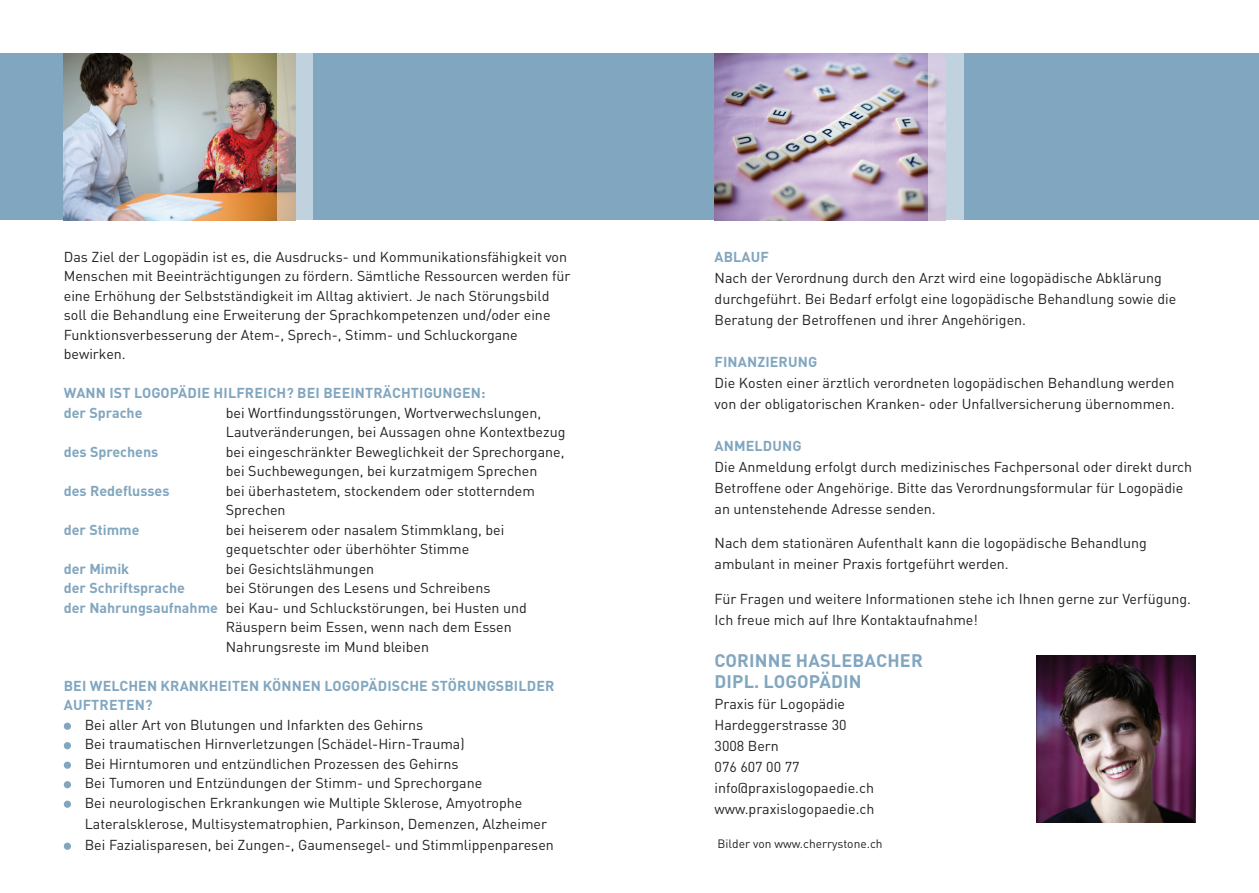
<style>
.page{position:relative;width:1259px;height:893px;background:#fff}
.page>*{position:absolute;margin:0;border:0;box-sizing:border-box;transform-origin:0 0}
.t1{font:700 18px "DIN Pro";letter-spacing:.01em;color:#81a6bf}
.t2{font:14.25px/21px "DIN Pro";color:#231f20}
.t3{font:700 14.25px/19.5px "DIN Pro";letter-spacing:.01em;color:#81a6bf}
.t4{font:12px "DIN Pro";color:#231f20}
.s1{font-weight:700;color:#81a6bf}
</style>
<div class="page">
<div style="left:64px;top:723px;width:7px;height:7px;background:#81a6bf;border-radius:50%"></div>
<div style="left:64px;top:742px;width:7px;height:7px;background:#81a6bf;border-radius:50%"></div>
<div style="left:64px;top:762px;width:7px;height:7px;background:#81a6bf;border-radius:50%"></div>
<div style="left:64px;top:781px;width:7px;height:7px;background:#81a6bf;border-radius:50%"></div>
<div style="left:64px;top:801px;width:7px;height:7px;background:#81a6bf;border-radius:50%"></div>
<div style="left:64px;top:843px;width:7px;height:7px;background:#81a6bf;border-radius:50%"></div>
<img style="left:1036px;top:656px;width:159px;height:166px">
<div style="left:0;top:53px;width:1259px;height:167px;background:#81a6bf"></div>
<img style="left:64px;top:53px;width:213px;height:167px">
<svg style="left:277px;top:53px;width:36px;height:168px"></svg>
<img style="left:714px;top:53px;width:214px;height:167px">
<svg style="left:928px;top:53px;width:35px;height:168px;fill:#c5d2de"></svg>
<p class="t2" style="left:64px;top:246px;width:508px;line-height:19.5px">Das Ziel der Logopädin ist es, die Ausdrucks- und Kommunikationsfähigkeit von Menschen mit Beeinträchtigungen zu fördern. Sämtliche Ressourcen werden für eine Erhöhung der Selbstständigkeit im Alltag aktiviert. Je nach Störungsbild soll die Behandlung eine Erweiterung der Sprachkompetenzen und/oder eine Funktionsverbesserung der Atem-, Sprech-, Stimm- und Schluckorgane bewirken.</p>
<p class="t3" style="left:64px;top:383px;width:423px">WANN IST LOGOPÄDIE HILFREICH? BEI BEEINTRÄCHTIGUNGEN:</p>
<p class="t3" style="left:64px;top:402px;width:80px">der Sprache</p>
<p class="t2" style="left:226px;top:402px;width:317px">bei Wortfindungsstörungen, Wortverwechslungen,</p>
<p class="t2" style="left:226px;top:421px;width:341px">Lautveränderungen, bei Aussagen ohne Kontextbezug</p>
<p class="t3" style="left:64px;top:441px;width:96px">des Sprechens</p>
<p class="t2" style="left:226px;top:441px;width:340px">bei eingeschränkter Beweglichkeit der Sprechorgane,</p>
<p class="t2" style="left:226px;top:460px;width:313px">bei Suchbewegungen, bei kurzatmigem Sprechen</p>
<p class="t3" style="left:64px;top:480px;width:107px">des Redeflusses</p>
<p class="t2" style="left:226px;top:480px;width:311px;line-height:19.5px">bei überhastetem, stockendem oder stotterndem<br>Sprechen</p>
<p class="t3" style="left:64px;top:519px;width:77px">der Stimme</p>
<p class="t2" style="left:226px;top:519px;width:280px">bei heiserem oder nasalem Stimmklang, bei</p>
<p class="t2" style="left:226px;top:538px;width:245px">gequetschter oder überhöhter Stimme</p>
<p class="t3" style="left:64px;top:558px;width:67px">der Mimik</p>
<p class="t2" style="left:226px;top:558px;width:150px">bei Gesichtslähmungen</p>
<p class="t3" style="left:64px;top:578px;width:123px">der Schriftsprache</p>
<p class="t2" style="left:226px;top:577px;width:266px">bei Störungen des Lesens und Schreibens</p>
<p class="t2" style="left:64px;top:597px;width:464px"><span class="s1">der Nahrungsaufnahme</span> bei Kau- und Schluckstörungen, bei Husten und</p>
<p class="t2" style="left:226px;top:616px;width:287px">Räuspern beim Essen, wenn nach dem Essen</p>
<p class="t2" style="left:226px;top:636px;width:205px">Nahrungsreste im Mund bleiben</p>
<p class="t3" style="left:64px;top:675px;width:492px">BEI WELCHEN KRANKHEITEN KÖNNEN LOGOPÄDISCHE STÖRUNGSBILDER<br>AUFTRETEN?</p>
<p class="t2" style="left:85px;top:714px;width:340px">Bei aller Art von Blutungen und Infarkten des Gehirns</p>
<p class="t2" style="left:85px;top:733px;width:381px">Bei traumatischen Hirnverletzungen (Schädel-Hirn-Trauma)</p>
<p class="t2" style="left:85px;top:753px;width:375px">Bei Hirntumoren und entzündlichen Prozessen des Gehirns</p>
<p class="t2" style="left:85px;top:772px;width:399px">Bei Tumoren und Entzündungen der Stimm- und Sprechorgane</p>
<p class="t2" style="left:85px;top:792px;width:464px">Bei neurologischen Erkrankungen wie Multiple Sklerose, Amyotrophe<br>Lateralsklerose, Multisystematrophien, Parkinson, Demenzen, Alzheimer</p>
<p class="t2" style="left:85px;top:834px;width:470px">Bei Fazialisparesen, bei Zungen-, Gaumensegel- und Stimmlippenparesen</p>
<p class="t3" style="left:714px;top:246px;width:56px">ABLAUF</p>
<p class="t2" style="left:714px;top:267px;width:463px">Nach der Verordnung durch den Arzt wird eine logopädische Abklärung durchgeführt. Bei Bedarf erfolgt eine logopädische Behandlung sowie die<br>Beratung der Betroffenen und ihrer Angehörigen.</p>
<p class="t3" style="left:714px;top:351px;width:104px">FINANZIERUNG</p>
<p class="t2" style="left:714px;top:372px;width:461px">Die Kosten einer ärztlich verordneten logopädischen Behandlung werden von der obligatorischen Kranken- oder Unfallversicherung übernommen.</p>
<p class="t3" style="left:714px;top:435px;width:88px">ANMELDUNG</p>
<p class="t2" style="left:714px;top:456px;width:479px">Die Anmeldung erfolgt durch medizinisches Fachpersonal oder direkt durch<br>Betroffene oder Angehörige. Bitte das Verordnungsformular für Logopädie an untenstehende Adresse senden.</p>
<p class="t2" style="left:714px;top:532px;width:434px">Nach dem stationären Aufenthalt kann die logopädische Behandlung ambulant in meiner Praxis fortgeführt werden.</p>
<p class="t2" style="left:714px;top:588px;width:478px">Für Fragen und weitere Informationen stehe ich Ihnen gerne zur Verfügung.</p>
<p class="t2" style="left:714px;top:609px;width:265px">Ich freue mich auf Ihre Kontaktaufnahme!</p>
<p class="t1" style="left:714px;top:648px;width:210px">CORINNE HASLEBACHER</p>
<p class="t1" style="left:714px;top:669px;width:149px">DIPL. LOGOPÄDIN</p>
<p class="t2" style="left:714px;top:693px;width:132px">Praxis für Logopädie</p>
<p class="t2" style="left:714px;top:714px;width:134px">Hardeggerstrasse 30</p>
<p class="t2" style="left:714px;top:735px;width:66px">3008 Bern</p>
<p class="t2" style="left:714px;top:756px;width:87px">076 607 00 77</p>
<p class="t2" style="left:714px;top:777px;width:161px">info@praxislogopaedie.ch</p>
<p class="t2" style="left:714px;top:798px;width:161px">www.praxislogopaedie.ch</p>
<p class="t4" style="left:717px;top:836px;width:167px">Bilder von www.cherrystone.ch</p>
</div>
